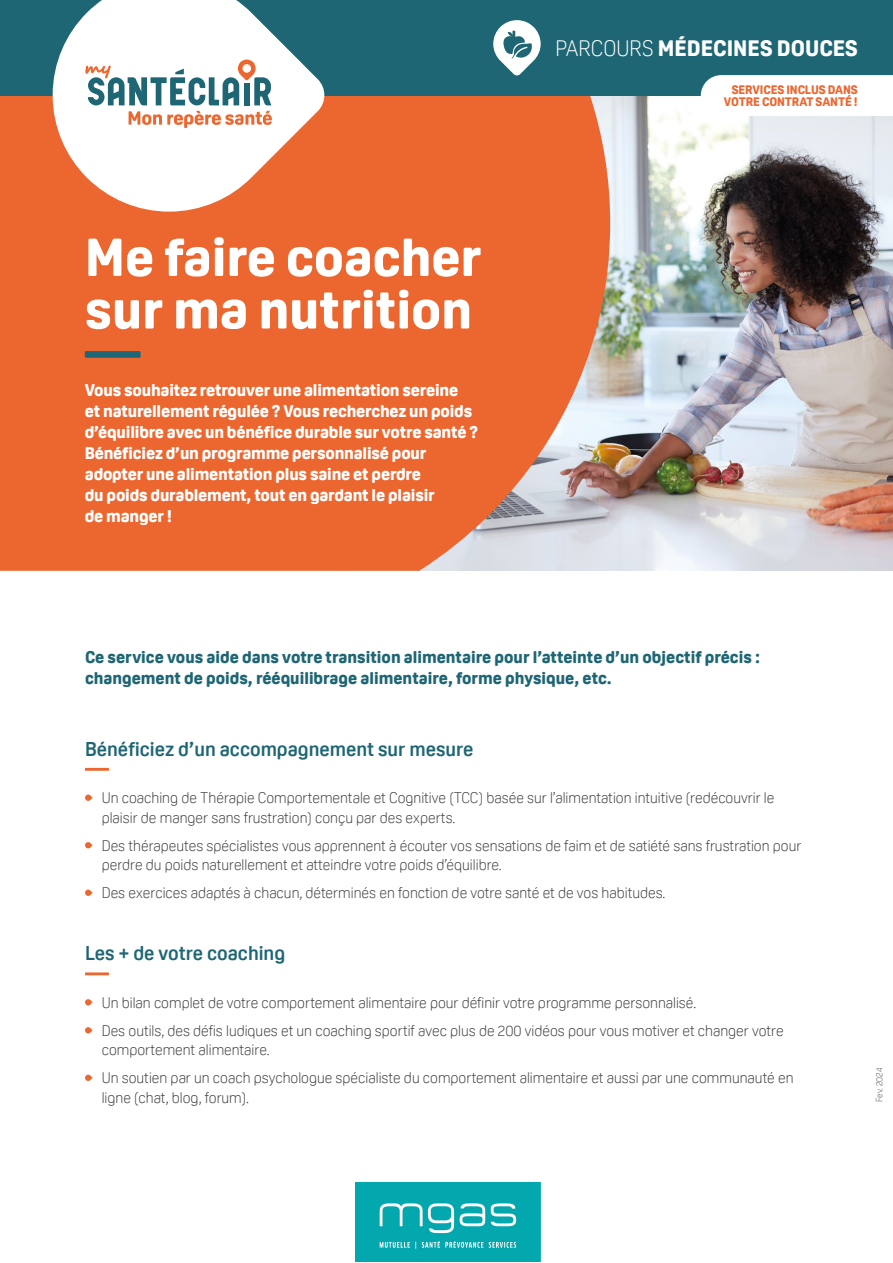
<style>
.page{position:relative;width:893px;height:1263px;background:#fff}
.page>*{position:absolute;margin:0;border:0;box-sizing:border-box;transform-origin:0 0}
.t1{font:800 52.5px/52.5px "Oscine";color:#fff}
.t2{font:800 21.75px "Oscine";color:#fff}
.t3{font:700 19.5px "Oscine";color:#1f6675}
.t4{font:800 16.5px/21px "Oscine";letter-spacing:-.01em;color:#fff}
.t5{font:800 16.5px/21px "Oscine";color:#1f6675}
.t6{font:300 15px/19.5px "Oscine";color:#3c3c3b}
.t7{font:800 12px/12px "Oscine";letter-spacing:-.01em;color:#ec672f;text-align:right}
.t8{font:300 9px "Oscine";color:#555454}
.s1{font-weight:300}
</style>
<div class="page">
<img style="left:610px;top:96px;width:283px;height:475px">
<svg style="left:0;top:96px;width:610px;height:475px;background:#e96e3b"></svg>
<div style="left:0;top:0;width:893px;height:96px;background:#1f6675"></div>
<div style="left:701px;top:75px;width:192px;height:41px;background:#fff"></div>
<svg style="left:53px;top:0;width:274px;height:212px"></svg>
<svg style="left:129px;top:111px;width:143px;height:17px"></svg>
<svg style="left:85px;top:60px;width:186px;height:45px"></svg>
<svg style="left:85px;top:351px;width:56px;height:7px"></svg>
<svg style="left:493px;top:20px;width:48px;height:55px"></svg>
<svg style="left:85px;top:768px;width:24px;height:3px"></svg>
<svg style="left:85px;top:794px;width:7px;height:7px"></svg>
<svg style="left:85px;top:842px;width:7px;height:6px"></svg>
<svg style="left:85px;top:890px;width:7px;height:6px"></svg>
<svg style="left:85px;top:972px;width:24px;height:3px"></svg>
<svg style="left:85px;top:999px;width:7px;height:6px"></svg>
<svg style="left:85px;top:1027px;width:7px;height:6px"></svg>
<svg style="left:85px;top:1075px;width:7px;height:6px"></svg>
<img style="left:355px;top:1183px;width:185px;height:78px">
<h2 class="t2" style="left:555px;top:35px;width:304px"><span class="s1">PARCOURS</span> MÉDECINES DOUCES</h2>
<p class="t7" style="left:724px;top:84px;width:135px">SERVICES INCLUS DANS<br>VOTRE CONTRAT SANTÉ !</p>
<h1 class="t1" style="left:85px;top:231px;width:398px">Me faire coacher sur ma nutrition</h1>
<p class="t4" style="left:85px;top:379px;width:395px">Vous souhaitez retrouver une alimentation sereine<br>et naturellement régulée ? Vous recherchez un poids d’équilibre avec un bénéfice durable sur votre santé ?<br>Bénéficiez d’un programme personnalisé pour adopter une alimentation plus saine et perdre<br>du poids durablement, tout en gardant le plaisir<br>de manger !</p>
<p class="t5" style="left:85px;top:647px;width:676px">Ce service vous aide dans votre transition alimentaire pour l’atteinte d’un objectif précis : changement de poids, rééquilibrage alimentaire, forme physique, etc.</p>
<h3 class="t3" style="left:85px;top:738px;width:390px">Bénéficiez d’un accompagnement sur mesure</h3>
<p class="t6" style="left:102px;top:788px;width:674px">Un coaching de Thérapie Comportementale et Cognitive (TCC) basée sur l’alimentation intuitive (redécouvrir le plaisir de manger sans frustration) conçu par des experts.</p>
<p class="t6" style="left:102px;top:835px;width:701px">Des thérapeutes spécialistes vous apprennent à écouter vos sensations de faim et de satiété sans frustration pour perdre du poids naturellement et atteindre votre poids d’équilibre.</p>
<p class="t6" style="left:102px;top:883px;width:565px">Des exercices adaptés à chacun, déterminés en fonction de votre santé et de vos habitudes.</p>
<h3 class="t3" style="left:85px;top:942px;width:202px">Les + de votre coaching</h3>
<p class="t6" style="left:102px;top:988px;width:683px;line-height:28px">Un bilan complet de votre comportement alimentaire pour définir votre programme personnalisé.<br>Des outils, des défis ludiques et un coaching sportif avec plus de 200 vidéos pour vous motiver et changer votre</p>
<p class="t6" style="left:102px;top:1036px;width:693px;line-height:28px">comportement alimentaire.<br>Un soutien par un coach psychologue spécialiste du comportement alimentaire et aussi par une communauté en</p>
<p class="t6" style="left:102px;top:1087px;width:149px">ligne (chat, blog, forum).</p>
<p class="t8" style="left:874px;top:1102px;width:36px;rotate:-89deg">Fev. 2024</p>
</div>
